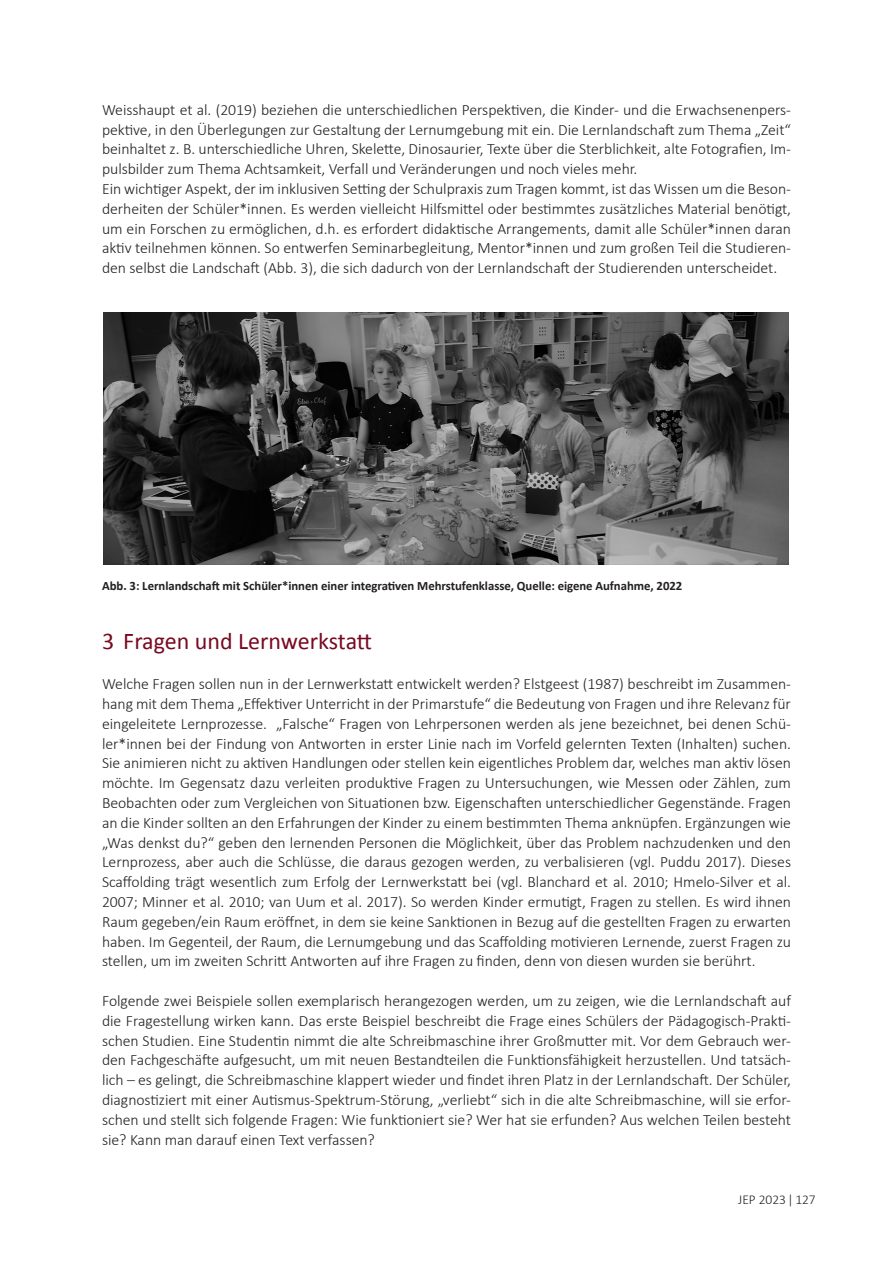
<style>
.page{position:relative;width:893px;height:1263px;background:#fff}
.page>*{position:absolute;margin:0;border:0;box-sizing:border-box;transform-origin:0 0}
.t1{font:24px "Calibri";color:#780921}
.standard__fließtext{font:300 15.75px/19.8px "Calibri";letter-spacing:-.005em;color:#231f20;text-align:justify}
.t2{font:300 13.5px "Calibri";letter-spacing:-.005em;color:#231f20}
.bildtext{font:700 12.75px "Calibri";letter-spacing:-.005em;color:#231f20}
</style>
<div class="page">
<img style="left:104px;top:313px;width:684px;height:252px">
<p class="standard__fließtext" style="left:102px;top:99px;width:690px">Weisshaupt et al. (2019) beziehen die unterschiedlichen Perspektiven, die Kinder- und die Erwachsenenpers&shy;pektive, in den Überlegungen zur Gestaltung der Lernumgebung mit ein. Die Lernlandschaft zum Thema „Zeit“ beinhaltet z. B. unterschiedliche Uhren, Skelette, Dinosaurier, Texte über die Sterblichkeit, alte Fotografien, Im&shy;pulsbilder zum Thema Achtsamkeit, Verfall und Veränderungen und noch vieles mehr.</p>
<p class="standard__fließtext" style="left:102px;top:178px;width:690px">Ein wichtiger Aspekt, der im inklusiven Setting der Schulpraxis zum Tragen kommt, ist das Wissen um die Beson&shy;derheiten der Schüler*innen. Es werden vielleicht Hilfsmittel oder bestimmtes zusätzliches Material benötigt, um ein Forschen zu ermöglichen, d.h. es erfordert didaktische Arrangements, damit alle Schüler*innen daran aktiv teilnehmen können. So entwerfen Seminarbegleitung, Mentor*innen und zum großen Teil die Studieren&shy;den selbst die Landschaft (Abb. 3), die sich dadurch von der Lernlandschaft der Studierenden unterscheidet.</p>
<p class="bildtext" style="left:102px;top:578px;width:582px">Abb. 3: Lernlandschaft mit Schüler*innen einer integrativen Mehrstufenklasse, Quelle: eigene Aufnahme, 2022</p>
<p class="t1" style="left:102px;top:626px;width:272px">3 Fragen und Lernwerkstatt</p>
<p class="standard__fließtext" style="left:102px;top:673px;width:691px">Welche Fragen sollen nun in der Lernwerkstatt entwickelt werden? Elstgeest (1987) beschreibt im Zusammen&shy;hang mit dem Thema „Effektiver Unterricht in der Primarstufe“ die Bedeutung von Fragen und ihre Relevanz für eingeleitete Lernprozesse. „Falsche“ Fragen von Lehrpersonen werden als jene bezeichnet, bei denen Schü&shy;ler*innen bei der Findung von Antworten in erster Linie nach im Vorfeld gelernten Texten (Inhalten) suchen.<br>Sie animieren nicht zu aktiven Handlungen oder stellen kein eigentliches Problem dar, welches man aktiv lösen möchte. Im Gegensatz dazu verleiten produktive Fragen zu Untersuchungen, wie Messen oder Zählen, zum Beobachten oder zum Vergleichen von Situationen bzw. Eigenschaften unterschiedlicher Gegenstände. Fragen an die Kinder sollten an den Erfahrungen der Kinder zu einem bestimmten Thema anknüpfen. Ergänzungen wie „Was denkst du?“ geben den lernenden Personen die Möglichkeit, über das Problem nachzudenken und den Lernprozess, aber auch die Schlüsse, die daraus gezogen werden, zu verbalisieren (vgl. Puddu 2017). Dieses Scaffolding trägt wesentlich zum Erfolg der Lernwerkstatt bei (vgl. Blanchard et al. 2010; Hmelo-Silver et al.<br>2007; Minner et al. 2010; van Uum et al. 2017). So werden Kinder ermutigt, Fragen zu stellen. Es wird ihnen Raum gegeben/ein Raum eröffnet, in dem sie keine Sanktionen in Bezug auf die gestellten Fragen zu erwarten haben. Im Gegenteil, der Raum, die Lernumgebung und das Scaffolding motivieren Lernende, zuerst Fragen zu stellen, um im zweiten Schritt Antworten auf ihre Fragen zu finden, denn von diesen wurden sie berührt.</p>
<p class="standard__fließtext" style="left:102px;top:990px;width:691px">Folgende zwei Beispiele sollen exemplarisch herangezogen werden, um zu zeigen, wie die Lernlandschaft auf die Fragestellung wirken kann. Das erste Beispiel beschreibt die Frage eines Schülers der Pädagogisch-Prakti&shy;schen Studien. Eine Studentin nimmt die alte Schreibmaschine ihrer Großmutter mit. Vor dem Gebrauch wer&shy;den Fachgeschäfte aufgesucht, um mit neuen Bestandteilen die Funktionsfähigkeit herzustellen. Und tatsäch&shy;lich – es gelingt, die Schreibmaschine klappert wieder und findet ihren Platz in der Lernlandschaft. Der Schüler, diagnostiziert mit einer Autismus-Spektrum-Störung, „verliebt“ sich in die alte Schreibmaschine, will sie erfor&shy;schen und stellt sich folgende Fragen: Wie funktioniert sie? Wer hat sie erfunden? Aus welchen Teilen besteht sie? Kann man darauf einen Text verfassen?</p>
<p class="t2" style="left:738px;top:1191px;width:79px">JEP 2023|127</p>
</div>
